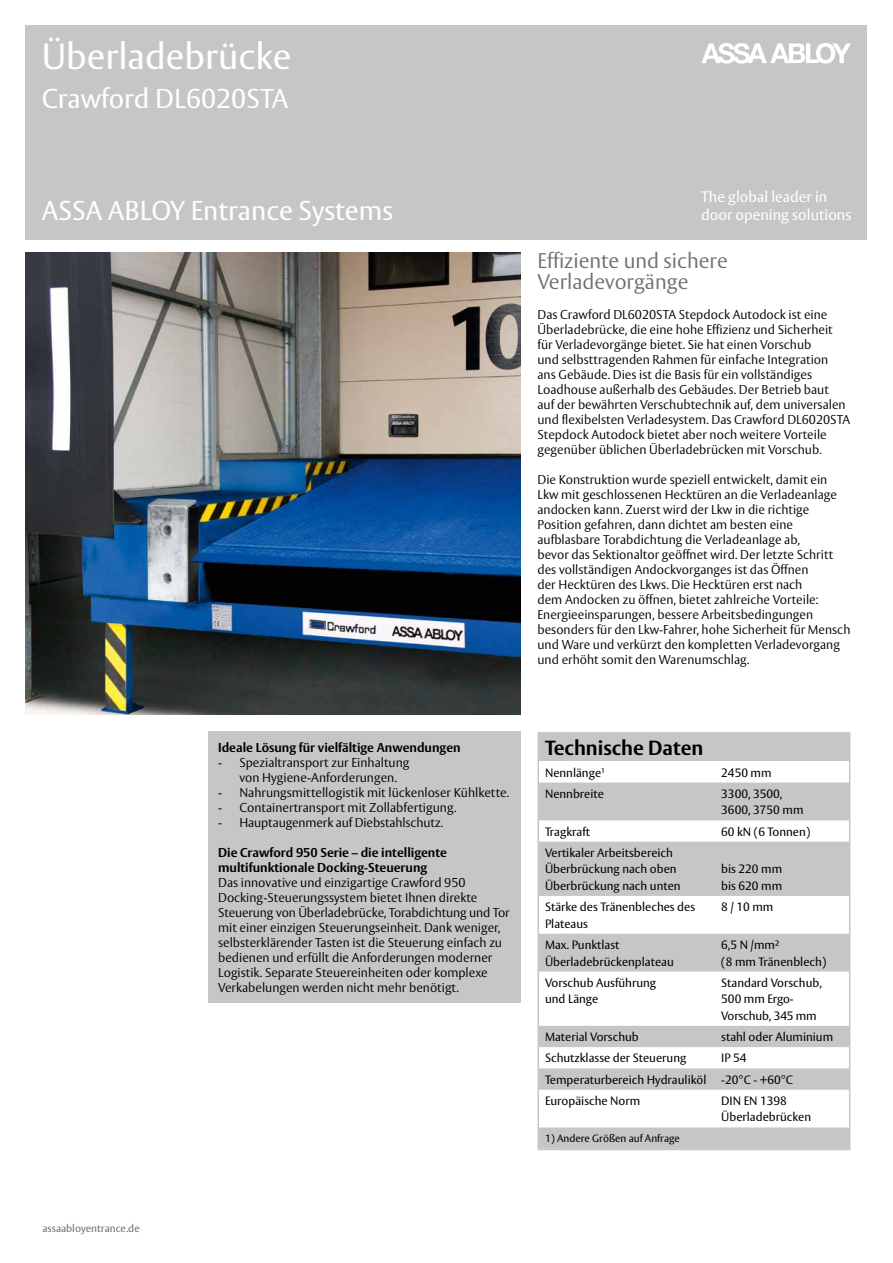
<style>
.page{position:relative;width:893px;height:1263px;background:#fff}
.page>*{position:absolute;margin:0;border:0;box-sizing:border-box;transform-origin:0 0}
.t1{font:36px "ASSA Vesta";color:#fff}
.t2{font:27px "ASSA Vesta";color:#fff}
.t3{font:300 21px/21px "ASSA Vesta";color:#6f6f6e}
.t4{font:700 20.25px "ASSA Vesta";color:#000}
.t5{font:15px/18px "ASSA Vesta";color:#fff}
.t6{font:300 12.75px/15px "ASSA Vesta";color:#000}
.t7{font:700 12.75px/15px "ASSA Vesta";color:#000}
.t8{font:12px/16.5px "ASSA Vesta";color:#000}
.t9{font:10.5px "ASSA Vesta";color:#000}
.t10{font:10.5px "ASSA Vesta";color:#6f6f6e}
</style>
<div class="page">
<div style="left:25px;top:25px;width:842px;height:215px;background:#c5c6c6"></div>
<svg style="left:701px;top:43px;width:150px;height:21px"></svg>
<img style="left:25px;top:252px;width:495px;height:462px">
<div style="left:539px;top:734px;width:310px;height:27px;background:#c5c6c6"></div>
<svg style="left:540px;top:782px;width:307px;height:365px;fill:#c5c6c6"></svg>
<div style="left:537px;top:732px;width:313px;height:418px;border:2px solid #c5c6c6"></div>
<div style="left:207px;top:732px;width:313px;height:271px;background:#c5c6c6"></div>
<h1 class="t1" style="left:42px;top:35px;width:251px">Überladebrücke</h1>
<h2 class="t2" style="left:42px;top:82px;width:248px">Crawford DL6020STA</h2>
<h2 class="t2" style="left:42px;top:194px;width:353px">ASSA ABLOY Entrance Systems</h2>
<p class="t5" style="left:701px;top:189px;width:152px">The global leader in door opening solutions</p>
<p class="t10" style="left:43px;top:1222px;width:99px">assaabloyentrance.de</p>
<h3 class="t3" style="left:537px;top:251px;width:192px">Effiziente und sichere<br>Verladevorgänge</h3>
<p class="t6" style="left:537px;top:308px;width:314px">Das Crawford DL6020STA Stepdock Autodock ist eine Überladebrücke, die eine hohe Effizienz und Sicherheit für Verladevorgänge bietet. Sie hat einen Vorschub<br>und selbsttragenden Rahmen für einfache Integration<br>ans Gebäude. Dies ist die Basis für ein vollständiges Loadhouse außerhalb des Gebäudes. Der Betrieb baut<br>auf der bewährten Verschubtechnik auf, dem universalen und flexibelsten Verladesystem. Das Crawford DL6020STA Stepdock Autodock bietet aber noch weitere Vorteile gegenüber üblichen Überladebrücken mit Vorschub.</p>
<p class="t6" style="left:537px;top:473px;width:314px">Die Konstruktion wurde speziell entwickelt, damit ein Lkw mit geschlossenen Hecktüren an die Verladeanlage andocken kann. Zuerst wird der Lkw in die richtige Position gefahren, dann dichtet am besten eine aufblasbare Torabdichtung die Verladeanlage ab,<br>bevor das Sektionaltor geöffnet wird. Der letzte Schritt des vollständigen Andockvorganges ist das Öffnen<br>der Hecktüren des Lkws. Die Hecktüren erst nach<br>dem Andocken zu öffnen, bietet zahlreiche Vorteile:<br>Energieeinsparungen, bessere Arbeitsbedingungen besonders für den Lkw-Fahrer, hohe Sicherheit für Mensch und Ware und verkürzt den kompletten Verladevorgang und erhöht somit den Warenumschlag.</p>
<p class="t7" style="left:218px;top:741px;width:244px">Ideale Lösung für vielfältige Anwendungen</p>
<p class="t6" style="left:239px;top:756px;width:172px;text-indent:-21px">- Spezialtransport zur Einhaltung von Hygiene-Anforderungen.</p>
<p class="t6" style="left:218px;top:786px;width:293px">- Nahrungsmittellogistik mit lückenloser Kühlkette.</p>
<p class="t6" style="left:218px;top:801px;width:240px">- Containertransport mit Zollabfertigung.</p>
<p class="t6" style="left:218px;top:816px;width:227px">- Hauptaugenmerk auf Diebstahlschutz.</p>
<p class="t7" style="left:218px;top:846px;width:230px">Die Crawford 950 Serie – die intelligente multifunktionale Docking-Steuerung</p>
<p class="t6" style="left:218px;top:876px;width:293px">Das innovative und einzigartige Crawford 950<br>Docking-Steuerungssystem bietet Ihnen direkte Steuerung von Überladebrücke, Torabdichtung und Tor mit einer einzigen Steuerungseinheit. Dank weniger, selbsterklärender Tasten ist die Steuerung einfach zu bedienen und erfüllt die Anforderungen moderner Logistik. Separate Steuereinheiten oder komplexe Verkabelungen werden nicht mehr benötigt.</p>
<h3 class="t4" style="left:545px;top:736px;width:160px">Technische Daten</h3>
<p class="t8" style="left:545px;top:765px;width:62px">Nennlänge<sup>1</sup></p>
<p class="t8" style="left:721px;top:765px;width:52px">2450 mm</p>
<p class="t8" style="left:545px;top:786px;width:60px">Nennbreite</p>
<p class="t8" style="left:721px;top:786px;width:84px">3300, 3500,<br>3600, 3750 mm</p>
<p class="t8" style="left:545px;top:824px;width:47px">Tragkraft</p>
<p class="t8" style="left:721px;top:824px;width:91px">60 kN (6 Tonnen)</p>
<p class="t8" style="left:545px;top:845px;width:137px">Vertikaler Arbeitsbereich<br>Überbrückung nach oben<br>Überbrückung nach unten</p>
<p class="t8" style="left:721px;top:861px;width:62px">bis 220 mm bis 620 mm</p>
<p class="t8" style="left:545px;top:899px;width:152px">Stärke des Tränenbleches des<br>Plateaus</p>
<p class="t8" style="left:721px;top:899px;width:54px">8 / 10 mm</p>
<p class="t8" style="left:545px;top:937px;width:130px">Max. Punktlast<br>Überladebrückenplateau</p>
<p class="t8" style="left:721px;top:937px;width:107px">6,5 N /mm²<br>(8 mm Tränenblech)</p>
<p class="t8" style="left:545px;top:975px;width:113px">Vorschub Ausführung und Länge</p>
<p class="t8" style="left:721px;top:975px;width:102px">Standard Vorschub,<br>500 mm Ergo-<br>Vorschub, 345 mm</p>
<p class="t8" style="left:545px;top:1029px;width:95px">Material Vorschub</p>
<p class="t8" style="left:721px;top:1029px;width:114px">stahl oder Aluminium</p>
<p class="t8" style="left:545px;top:1050px;width:143px">Schutzklasse der Steuerung</p>
<p class="t8" style="left:545px;top:1048px;width:250px;line-height:21.3px;text-indent:176px">IP 54<br>Temperaturbereich Hydrauliköl -20°C - +60°C<br>Europäische Norm</p>
<p class="t8" style="left:721px;top:1093px;width:91px">DIN EN 1398<br>Überladebrücken</p>
<p class="t9" style="left:545px;top:1131px;width:137px">1) Andere Größen auf Anfrage</p>
</div>
